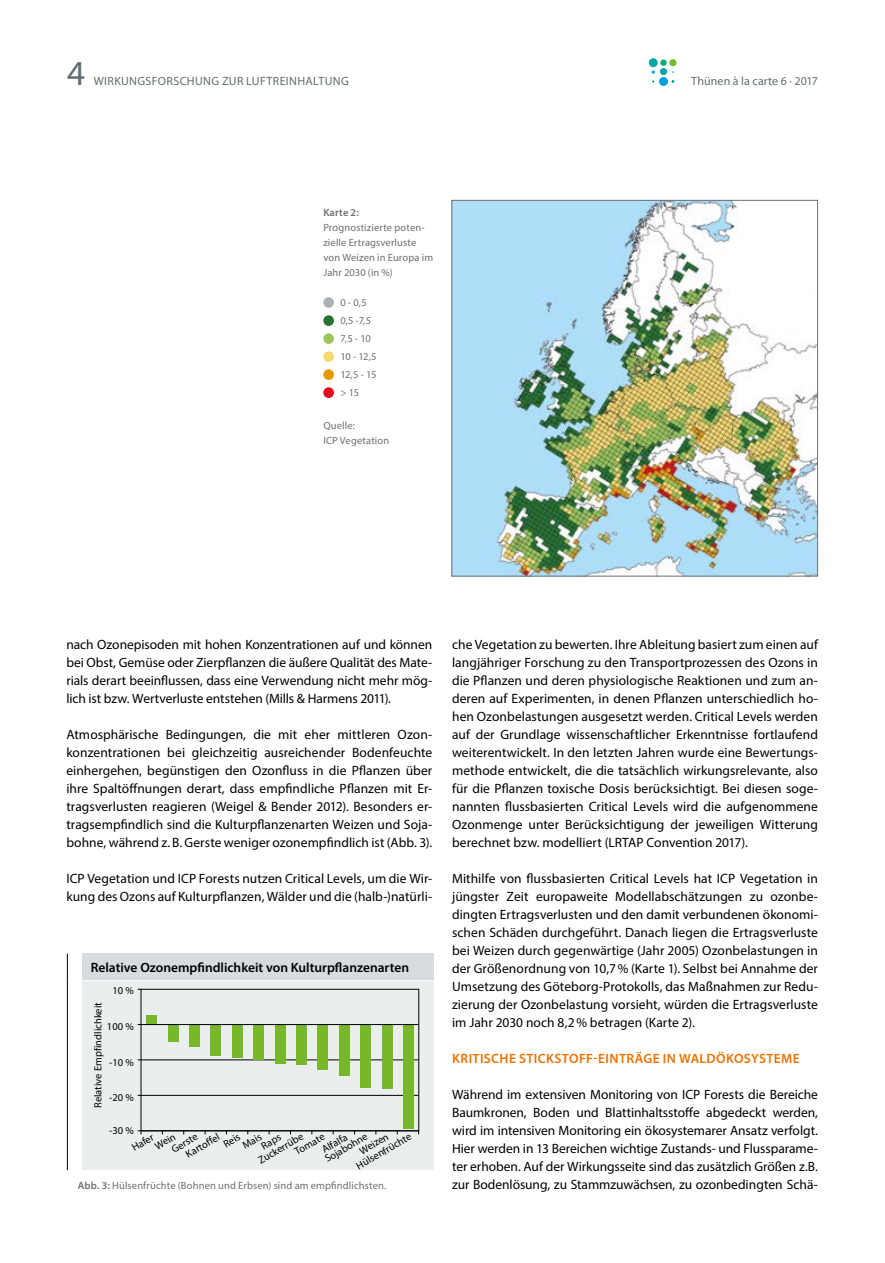
<style>
.page{position:relative;width:885px;height:1263px;background:#fff}
.page>*{position:absolute;margin:0;border:0;box-sizing:border-box;transform-origin:0 0}
.Pagina{font:35.25px "Myriad Pro";color:#616d72}
.Fließtext{font:13.5px/18px "Myriad Pro";color:#000;text-align:justify}
.t1{font:600 13.5px "Myriad Pro";color:#000}
.Fließtext-2{font:600 13.5px "Myriad Pro";letter-spacing:.03em;color:#ee7203}
.t2{font:12px "Myriad Pro";letter-spacing:.025em;color:#616d72}
.t3{font:12px "Myriad Pro";letter-spacing:.005em;color:#616d72}
.Bildunterschrift{font:10.5px/15px "Myriad Pro";letter-spacing:.01em;color:#706f6f}
.t4{font:10.5px/11.1px "Myriad Pro";color:#000}
.s1{font-weight:600}
</style>
<div class="page">
<div style="left:669px;top:59px;width:7px;height:7px;background:#76b82a;border-radius:50%"></div>
<svg style="left:660px;top:60px;width:6px;height:6px"></svg>
<div style="left:660px;top:68px;width:7px;height:7px;background:#00a3a6;border-radius:50%"></div>
<div style="left:659px;top:77px;width:9px;height:9px;background:#009fe3;border-radius:50%"></div>
<div style="left:648px;top:58px;width:9px;height:9px;background:#00a3a6;border-radius:50%"></div>
<img style="left:453px;top:202px;width:362px;height:372px">
<div style="left:451px;top:200px;width:366px;height:376px;border:1px solid #706f6f"></div>
<div style="left:82px;top:954px;width:351px;height:27px;background:#d7dcdf"></div>
<div style="left:82px;top:981px;width:351px;height:189px;background:#ebeeef"></div>
<svg style="left:67px;top:954px;width:1px;height:27px"></svg>
<hr style="left:67px;top:981px;width:1px;height:189px;background:#000">
<hr style="left:82px;top:980px;width:351px;height:1px;background:#fff">
<div style="left:141px;top:989px;width:278px;height:142px;border:1px solid #000"></div>
<hr style="left:138px;top:1060px;width:280px;height:1px;background:#000">
<hr style="left:138px;top:1095px;width:280px;height:1px;background:#000">
<hr style="left:138px;top:1130px;width:280px;height:1px;background:#000">
<div style="left:147px;top:1015px;width:10px;height:9px;background:#76b82a"></div>
<div style="left:168px;top:1024px;width:10px;height:17px;background:#76b82a"></div>
<div style="left:189px;top:1024px;width:11px;height:23px;background:#76b82a"></div>
<div style="left:210px;top:1024px;width:11px;height:32px;background:#76b82a"></div>
<div style="left:232px;top:1024px;width:10px;height:33px;background:#76b82a"></div>
<div style="left:253px;top:1024px;width:11px;height:36px;background:#76b82a"></div>
<div style="left:275px;top:1024px;width:10px;height:40px;background:#76b82a"></div>
<div style="left:296px;top:1024px;width:11px;height:40px;background:#76b82a"></div>
<div style="left:317px;top:1024px;width:11px;height:46px;background:#76b82a"></div>
<div style="left:339px;top:1024px;width:10px;height:51px;background:#76b82a"></div>
<div style="left:360px;top:1024px;width:11px;height:64px;background:#76b82a"></div>
<div style="left:381px;top:1024px;width:11px;height:65px;background:#76b82a"></div>
<div style="left:403px;top:1024px;width:10px;height:105px;background:#76b82a"></div>
<hr style="left:138px;top:1024px;width:280px;height:1px;background:#000">
<div style="left:323px;top:297px;width:11px;height:11px;background:#acb1b6;border-radius:50%"></div>
<div style="left:323px;top:315px;width:11px;height:11px;background:#277431;border-radius:50%"></div>
<div style="left:323px;top:333px;width:11px;height:11px;background:#9cc65a;border-radius:50%"></div>
<div style="left:323px;top:351px;width:11px;height:11px;background:#f5d871;border-radius:50%"></div>
<div style="left:323px;top:369px;width:11px;height:11px;background:#e69801;border-radius:50%"></div>
<div style="left:323px;top:387px;width:11px;height:11px;background:#e2071b;border-radius:50%"></div>
<p class="Pagina" style="left:67px;top:51px;width:20px">4</p>
<p class="t2" style="left:94px;top:74px;width:257px">WIRKUNGSFORSCHUNG ZUR LUFTREINHALTUNG</p>
<p class="t3" style="left:691px;top:74px;width:128px">Thünen à la carte 6 · 2017</p>
<p class="Bildunterschrift" style="left:323px;top:205px;width:111px"><span class="s1">Karte 2:<br></span>Prognostizierte poten&shy;zielle Ertragsverluste von Weizen in Europa im<br>Jahr 2030 (in %)</p>
<p class="Bildunterschrift" style="left:340px;top:295px;width:28px">0 - 0,5</p>
<p class="Bildunterschrift" style="left:340px;top:313px;width:32px">0,5 -7,5</p>
<p class="Bildunterschrift" style="left:340px;top:331px;width:32px">7,5 - 10</p>
<p class="Bildunterschrift" style="left:340px;top:349px;width:38px">10 - 12,5</p>
<p class="Bildunterschrift" style="left:340px;top:367px;width:38px">12,5 - 15</p>
<p class="Bildunterschrift" style="left:340px;top:385px;width:20px">&gt; 15</p>
<p class="Bildunterschrift" style="left:323px;top:418px;width:67px">Quelle:<br>ICP Vegetation</p>
<p class="Fließtext" style="left:66px;top:635px;width:367px">nach Ozonepisoden mit hohen Konzentrationen auf und können bei Obst, Gemüse oder Zierpflanzen die äußere Qualität des Mate&shy;rials derart beeinflussen, dass eine Verwendung nicht mehr mög&shy;lich ist bzw. Wertverluste entstehen (Mills &amp; Harmens 2011).</p>
<p class="Fließtext" style="left:66px;top:725px;width:367px">Atmosphärische Bedingungen, die mit eher mittleren Ozon&shy;konzentrationen bei gleichzeitig ausreichender Bodenfeuchte einhergehen, begünstigen den Ozonfluss in die Pflanzen über ihre Spaltöffnungen derart, dass empfindliche Pflanzen mit Er&shy;tragsverlusten reagieren (Weigel &amp; Bender 2012). Besonders er&shy;tragsempfindlich sind die Kulturpflanzenarten Weizen und Soja&shy;bohne, während z.B. Gerste weniger ozonempfindlich ist (Abb. 3).</p>
<p class="Fließtext" style="left:66px;top:869px;width:367px">ICP Vegetation und ICP Forests nutzen Critical Levels, um die Wir&shy;kung des Ozons auf Kulturpflanzen, Wälder und die (halb-)natürli-</p>
<p class="t1" style="left:91px;top:959px;width:320px">Relative Ozonempfindlichkeit von Kulturpflanzenarten</p>
<p class="t4" style="left:112px;top:986px;width:23px">10 %</p>
<p class="t4" style="left:93px;top:1108px;width:107px;rotate:-90deg">Relative Empfindlichkeit</p>
<p class="t4" style="left:107px;top:1022px;width:28px">100 %</p>
<p class="t4" style="left:109px;top:1057px;width:26px">-10 %</p>
<p class="t4" style="left:109px;top:1092px;width:26px">-20 %</p>
<p class="t4" style="left:109px;top:1126px;width:26px">-30 %</p>
<p class="t4" style="left:130px;top:1144px;width:25px;rotate:-30deg">Hafer</p>
<p class="t4" style="left:256px;top:1157px;width:52px;rotate:-30deg">Zuckerrübe</p>
<p class="t4" style="left:184px;top:1151px;width:39px;rotate:-30deg">Kartoffel</p>
<p class="t4" style="left:323px;top:1155px;width:49px;rotate:-30deg">Sojabohne</p>
<p class="t4" style="left:241px;top:1142px;width:22px;rotate:-30deg">Mais</p>
<p class="t4" style="left:355px;top:1162px;width:63px;rotate:-30deg">Hülsenfrüchte</p>
<p class="t4" style="left:164px;top:1136px;width:30px;text-indent:-13px;rotate:-30deg">Wein<br>Gerste</p>
<p class="t4" style="left:314px;top:1135px;width:29px;line-height:11.9px;text-indent:-25px;rotate:-30deg">Tomate<br>Alfalfa</p>
<p class="t4" style="left:222px;top:1141px;width:19px;rotate:-30deg">Reis</p>
<p class="t4" style="left:358px;top:1147px;width:33px;rotate:-30deg">Weizen</p>
<p class="t4" style="left:260px;top:1142px;width:22px;rotate:-30deg">Raps</p>
<p class="Bildunterschrift" style="left:78px;top:1178px;width:310px"><span class="s1">Abb. 3:</span> Hülsenfrüchte (Bohnen und Erbsen) sind am empfindlichsten.</p>
<p class="Fließtext" style="left:452px;top:635px;width:367px">che Vegetation zu bewerten. Ihre Ableitung basiert zum einen auf langjähriger Forschung zu den Transportprozessen des Ozons in die Pflanzen und deren physiologische Reaktionen und zum an&shy;deren auf Experimenten, in denen Pflanzen unterschiedlich ho&shy;hen Ozonbelastungen ausgesetzt werden. Critical Levels werden auf der Grundlage wissenschaftlicher Erkenntnisse fortlaufend weiterentwickelt. In den letzten Jahren wurde eine Bewertungs&shy;methode entwickelt, die die tatsächlich wirkungsrelevante, also für die Pflanzen toxische Dosis berücksichtigt. Bei diesen soge&shy;nannten flussbasierten Critical Levels wird die aufgenommene Ozonmenge unter Berücksichtigung der jeweiligen Witterung berechnet bzw. modelliert (LRTAP Convention 2017).</p>
<p class="Fließtext" style="left:452px;top:869px;width:367px">Mithilfe von flussbasierten Critical Levels hat ICP Vegetation in jüngster Zeit europaweite Modellabschätzungen zu ozonbe&shy;dingten Ertragsverlusten und den damit verbundenen ökonomi&shy;schen Schäden durchgeführt. Danach liegen die Ertragsverluste bei Weizen durch gegenwärtige (Jahr 2005) Ozonbelastungen in der Größenordnung von 10,7% (Karte 1). Selbst bei Annahme der Umsetzung des Göteborg-Protokolls, das Maßnahmen zur Redu&shy;zierung der Ozonbelastung vorsieht, würden die Ertragsverluste im Jahr 2030 noch 8,2% betragen (Karte 2).</p>
<p class="Fließtext-2" style="left:452px;top:1049px;width:349px">KRITISCHE STICKSTOFF-EINTRÄGE IN WALDÖKOSYSTEME</p>
<p class="Fließtext" style="left:452px;top:1085px;width:367px">Während im extensiven Monitoring von ICP Forests die Bereiche Baumkronen, Boden und Blattinhaltsstoffe abgedeckt werden, wird im intensiven Monitoring ein ökosystemarer Ansatz verfolgt.<br>Hier werden in 13 Bereichen wichtige Zustands- und Flussparame&shy;ter erhoben. Auf der Wirkungsseite sind das zusätzlich Größen z.B. zur Bodenlösung, zu Stammzuwächsen, zu ozonbedingten Schä-</p>
</div>
